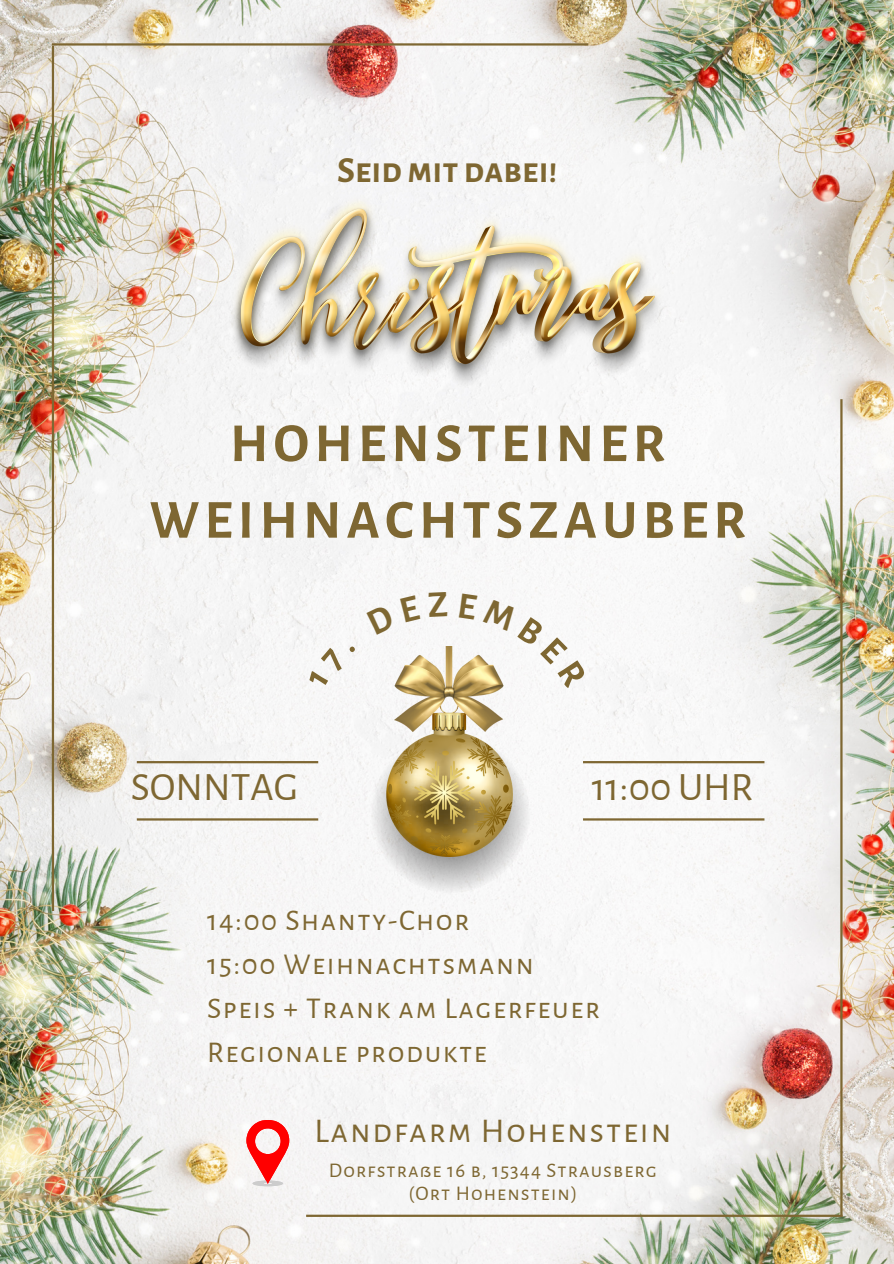
<style>
.page{position:relative;width:894px;height:1264px;background:#fff}
.page>*{position:absolute;margin:0;border:0;box-sizing:border-box;transform-origin:0 0}
.t1{font:700 55.05px "Alegreya Sans SC";letter-spacing:.095em;color:#7e6732}
.t2{font:40.35px "Alegreya Sans SC";color:#7e6732}
.t3{font:700 36px "Alegreya Sans SC";color:#7e6732}
.t4{font:34.8px "Alegreya Sans SC";letter-spacing:.05em;color:#7e6732}
.t5{font:30.3px "Alegreya Sans SC";letter-spacing:.05em;color:#7e6732}
.t6{font:30.15px "Alegreya Sans SC";letter-spacing:.05em;color:#7e6732}
.t7{font:20.85px/22.8px "Alegreya Sans SC";letter-spacing:.05em;color:#7e6732;text-align:center}
</style>
<div class="page">
<img style="left:0;top:0;width:893px;height:1263px">
<img style="left:220px;top:194px;width:445px;height:229px">
<hr style="left:137px;top:761px;width:181px;height:2px;background:#7e6732">
<hr style="left:583px;top:761px;width:181px;height:2px;background:#7e6732">
<hr style="left:52px;top:43px;width:536px;height:3px;background:#7e6732">
<hr style="left:306px;top:1214px;width:536px;height:2px;background:#7e6732">
<hr style="left:52px;top:46px;width:2px;height:865px;background:#7e6732">
<hr style="left:840px;top:399px;width:2px;height:817px;background:#7e6732">
<hr style="left:137px;top:818px;width:181px;height:2px;background:#7e6732">
<hr style="left:583px;top:818px;width:181px;height:2px;background:#7e6732">
<svg style="left:370px;top:733px;width:160px;height:160px"></svg>
<img style="left:387px;top:646px;width:125px;height:210px">
<svg style="left:246px;top:1119px;width:43px;height:67px"></svg>
<svg style="left:307px;top:645px;width:49px;height:43px"></svg>
<svg style="left:366px;top:595px;width:54px;height:39px"></svg>
<svg style="left:428px;top:592px;width:19px;height:25px"></svg>
<svg style="left:459px;top:593px;width:18px;height:26px"></svg>
<svg style="left:483px;top:599px;width:104px;height:89px"></svg>
<p class="t3" style="left:337px;top:153px;width:221px">Seidmit dabei!</p>
<p class="t1" style="left:230px;top:417px;width:437px">HOHENSTEINER</p>
<p class="t1" style="left:149px;top:493px;width:598px">WEIHNACHTSZAUBER</p>
<p class="t2" style="left:131px;top:767px;width:168px">SONNTAG</p>
<p class="t2" style="left:591px;top:767px;width:163px">11:00 UHR</p>
<p class="t5" style="left:207px;top:905px;width:264px">14:00 Shanty-Chor</p>
<p class="t5" style="left:207px;top:950px;width:328px">15:00 Weihnachtsmann</p>
<p class="t5" style="left:207px;top:993px;width:394px">Speis + Trank am Lagerfeuer</p>
<p class="t6" style="left:207px;top:1037px;width:281px">Regionale produkte</p>
<p class="t4" style="left:314px;top:1114px;width:358px">Landfarm Hohenstein</p>
<p class="t7" style="left:329px;top:1159px;width:329px">Dorfstraße 16 b, 15344 Strausberg (Ort Hohenstein)</p>
</div>
